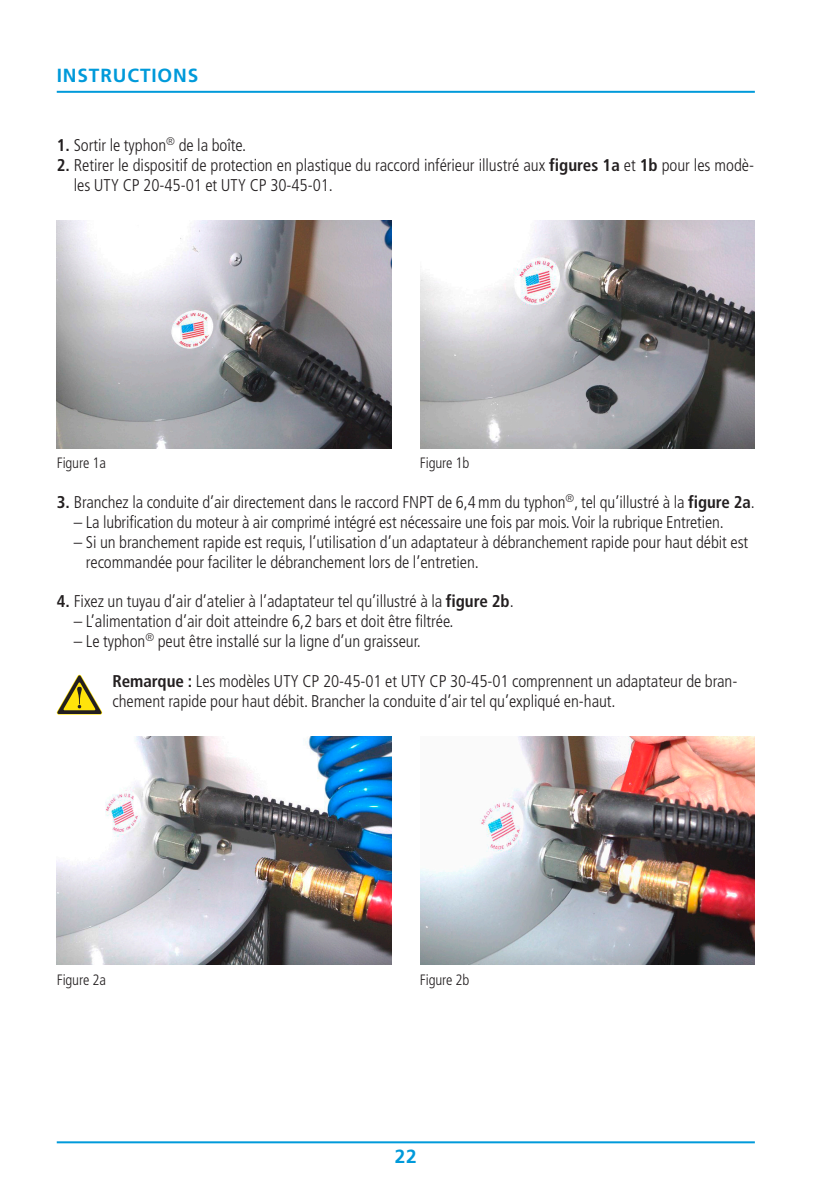
<style>
.page{position:relative;width:840px;height:1191px;background:#fff}
.page>*{position:absolute;margin:0;border:0;box-sizing:border-box;transform-origin:0 0}
.t1{font:700 19px "Frutiger LT Std";letter-spacing:.045em;color:#009ada}
.t2{font:300 condensed 17px/19.8px "Frutiger LT Std";letter-spacing:-.005em;color:#231f20}
.t3{font:300 condensed 15px "Frutiger LT Std";letter-spacing:-.01em;color:#231f20}
.s1{font-weight:700}
</style>
<div class="page">
<hr style="left:57px;top:1141px;width:697px;height:2px;background:#009ada">
<hr style="left:57px;top:91px;width:697px;height:2px;background:#009ada">
<svg style="left:57px;top:675px;width:45px;height:39px"></svg>
<img style="left:57px;top:220px;width:334px;height:228px">
<img style="left:57px;top:736px;width:334px;height:228px">
<img style="left:420px;top:220px;width:334px;height:228px">
<img style="left:420px;top:736px;width:334px;height:228px">
<p class="t1" style="left:57px;top:65px;width:143px">INSTRUCTIONS</p>
<p class="t2" style="left:57px;top:135px;width:191px"><span class="s1">1.</span> Sortir le typhon<sup>®</sup> de la boîte.</p>
<p class="t2" style="left:74px;top:155px;width:681px;text-indent:-17px"><span class="s1">2.</span> Retirer le dispositif de protection en plastique du raccord inférieur illustré aux <span class="s1">figures 1a</span> et <span class="s1">1b</span> pour les modè&shy;les UTY CP 20-45-01 et UTY CP 30-45-01.</p>
<p class="t3" style="left:57px;top:455px;width:51px">Figure 1a</p>
<p class="t3" style="left:420px;top:455px;width:51px">Figure 1b</p>
<p class="t2" style="left:57px;top:492px;width:699px"><span class="s1">3.</span> Branchez la conduite d’air directement dans le raccord FNPT de 6,4mm du typhon<sup>®</sup>, tel qu’illustré à la <span class="s1">figure 2a</span>.</p>
<p class="t2" style="left:74px;top:512px;width:651px">– La lubrification du moteur à air comprimé intégré est nécessaire une fois par mois. Voir la rubrique Entretien.</p>
<p class="t2" style="left:86px;top:532px;width:663px;text-indent:-12px">– Si un branchement rapide est requis, l’utilisation d’un adaptateur à débranchement rapide pour haut débit est recommandée pour faciliter le débranchement lors de l’entretien.</p>
<p class="t2" style="left:57px;top:592px;width:458px"><span class="s1">4.</span> Fixez un tuyau d’air d’atelier à l’adaptateur tel qu’illustré à la <span class="s1">figure 2b</span>.</p>
<p class="t2" style="left:74px;top:611px;width:381px">– L’alimentation d’air doit atteindre 6,2 bars et doit être filtrée.</p>
<p class="t2" style="left:74px;top:631px;width:348px">– Le typhon<sup>®</sup> peut être installé sur la ligne d’un graisseur.</p>
<p class="t2" style="left:112px;top:671px;width:626px"><span class="s1">Remarque :</span> Les modèles UTY CP 20-45-01 et UTY CP 30-45-01 comprennent un adaptateur de bran&shy;chement rapide pour haut débit. Brancher la conduite d’air tel qu’expliqué en-haut.</p>
<p class="t3" style="left:57px;top:970px;width:51px">Figure 2a</p>
<p class="t3" style="left:420px;top:970px;width:51px">Figure 2b</p>
<p class="t1" style="left:394px;top:1145px;width:24px">22</p>
</div>
